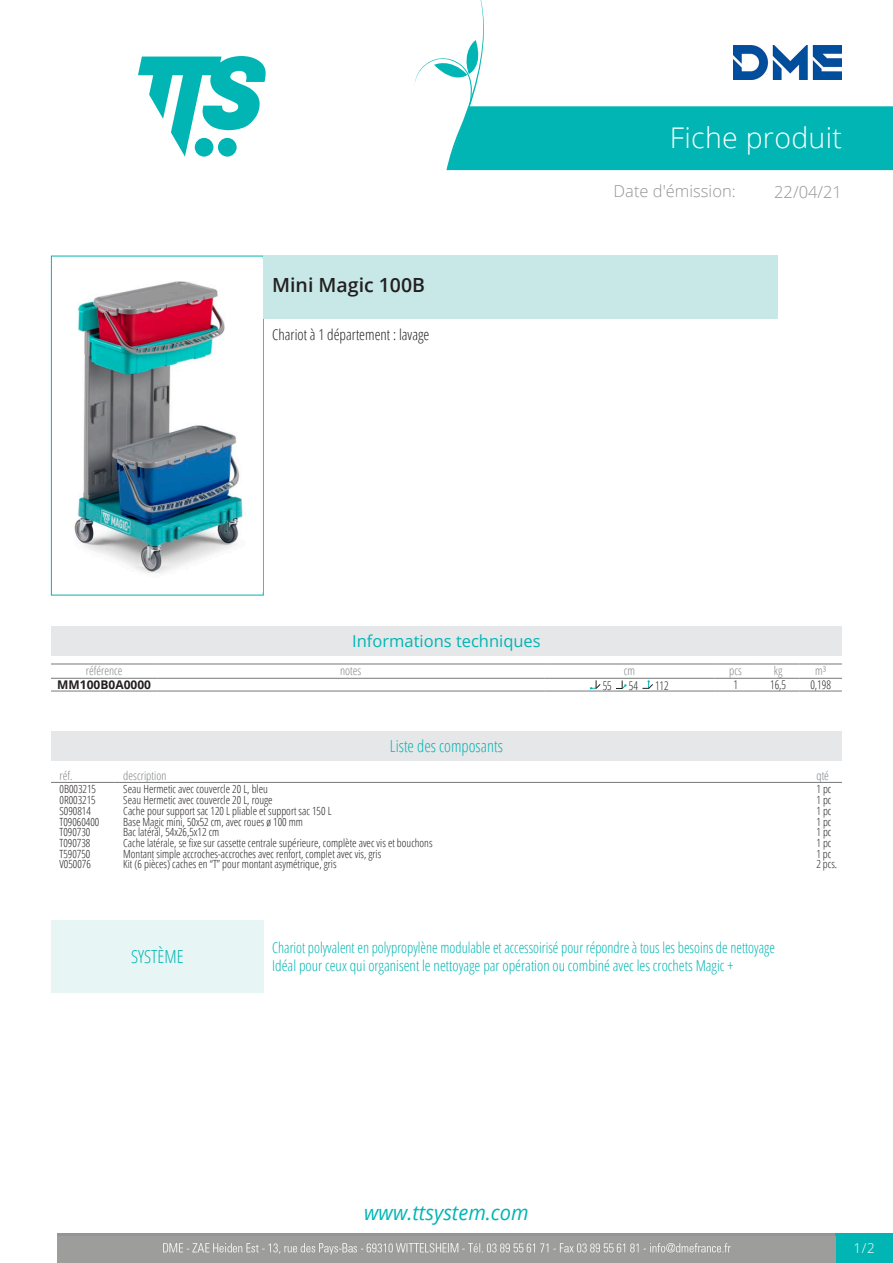
<style>
.page{position:relative;width:893px;height:1263px;background:#fff}
.page>*{position:absolute;margin:0;border:0;box-sizing:border-box;transform-origin:0 0}
.Titolo1{font:300 28.5px "Open Sans";letter-spacing:.01em;color:#fff}
.t1{font:italic 20.85px "Open Sans";color:#00b5b3;scale:.96 1}
.Nome{font:600 19.5px "Open Sans";color:#231f20}
.Titolo15{font:300 18px "Open Sans Condensed";color:#00b5b3}
.Titolo2{font:300 16.5px "Open Sans";color:#939598}
.Titolo3{font:16.5px "Open Sans";color:#00b5b3}
.Titolo14{font:300 16.5px "Open Sans Condensed";color:#00b5b3}
.DefinizioneSistema{font:300 15px "Open Sans Condensed";color:#00b5b3;scale:.95 1}
.IdealePer{font:300 15px "Open Sans Condensed";color:#00b5b3}
.Descrizione{font:300 condensed 15px "Open Sans";color:#231f20}
.t2{font:300 13.5px "Open Sans";color:#fff}
.TabTecnica_Intestazi{font:300 condensed 12px "Open Sans";color:#808285}
.TabComponenti_Intest{font:300 12px "Open Sans Condensed";color:#808285}
.TabTecnica_Corpo{font:300 condensed 12px "Open Sans";color:#231f20;scale:.95 1}
.TabTecnica_Codice{font:700 12px "Open Sans";color:#231f20}
.TabComponenti_Corpo{font:300 condensed 11.25px "Open Sans";color:#231f20}
</style>
<div class="page">
<svg style="left:138px;top:56px;width:128px;height:101px"></svg>
<div style="left:57px;top:1233px;width:779px;height:30px;background:#9d9d9b"></div>
<div style="left:836px;top:1233px;width:57px;height:30px;background:#00b5b3"></div>
<svg style="left:415px;top:0;width:478px;height:170px"></svg>
<div style="left:51px;top:256px;width:213px;height:339px;border:1px solid #00b5b3"></div>
<img style="left:52px;top:259px;width:211px;height:333px">
<div style="left:264px;top:256px;width:514px;height:63px;background:#c8e8e8"></div>
<div style="left:51px;top:626px;width:791px;height:29px;background:#e6e7e9"></div>
<hr style="left:51px;top:664px;width:106px;height:1px;background:#76787b">
<hr style="left:51px;top:678px;width:106px;height:1px;background:#76787b">
<hr style="left:157px;top:664px;width:387px;height:1px;background:#76787b">
<hr style="left:157px;top:678px;width:387px;height:1px;background:#76787b">
<hr style="left:544px;top:664px;width:170px;height:1px;background:#76787b">
<hr style="left:544px;top:678px;width:170px;height:1px;background:#76787b">
<hr style="left:714px;top:664px;width:43px;height:1px;background:#76787b">
<hr style="left:714px;top:678px;width:43px;height:1px;background:#76787b">
<hr style="left:757px;top:664px;width:42px;height:1px;background:#76787b">
<hr style="left:757px;top:678px;width:42px;height:1px;background:#76787b">
<hr style="left:799px;top:664px;width:43px;height:1px;background:#76787b">
<hr style="left:799px;top:678px;width:43px;height:1px;background:#76787b">
<hr style="left:51px;top:691px;width:106px;height:1px;background:#76787b">
<hr style="left:157px;top:691px;width:387px;height:1px;background:#76787b">
<hr style="left:544px;top:691px;width:170px;height:1px;background:#76787b">
<hr style="left:714px;top:691px;width:43px;height:1px;background:#76787b">
<hr style="left:757px;top:691px;width:42px;height:1px;background:#76787b">
<hr style="left:799px;top:691px;width:43px;height:1px;background:#76787b">
<svg style="left:590px;top:680px;width:11px;height:9px"></svg>
<svg style="left:616px;top:680px;width:11px;height:9px"></svg>
<svg style="left:642px;top:680px;width:11px;height:9px"></svg>
<div style="left:51px;top:731px;width:791px;height:29px;background:#e6e7e9"></div>
<hr style="left:51px;top:782px;width:64px;height:1px;background:#76787b">
<hr style="left:115px;top:782px;width:693px;height:1px;background:#76787b">
<hr style="left:808px;top:782px;width:34px;height:1px;background:#76787b">
<div style="left:51px;top:920px;width:213px;height:72px;background:#e8f5f5"></div>
<img style="left:163px;top:1243px;width:568px;height:12px">
<p class="Nome" style="left:272px;top:271px;width:154px">Mini Magic 100B</p>
<p class="Descrizione" style="left:272px;top:324px;width:159px">Chariot à 1 département : lavage</p>
<p class="Titolo1" style="left:670px;top:118px;width:174px">Fiche produit</p>
<p class="Titolo2" style="left:614px;top:180px;width:124px">Date d'émission:</p>
<h3 class="Titolo2" style="left:774px;top:180px;width:69px">22/04/21</h3>
<p class="Titolo3" style="left:352px;top:630px;width:190px">Informations techniques</p>
<p class="TabTecnica_Intestazi" style="left:86px;top:663px;width:38px">référence</p>
<p class="TabTecnica_Intestazi" style="left:340px;top:663px;width:23px">notes</p>
<p class="TabTecnica_Intestazi" style="left:624px;top:663px;width:13px">cm</p>
<p class="TabTecnica_Intestazi" style="left:729px;top:663px;width:14px">pcs</p>
<p class="TabTecnica_Intestazi" style="left:774px;top:663px;width:10px">kg</p>
<p class="TabTecnica_Intestazi" style="left:815px;top:663px;width:13px">m³</p>
<p class="TabTecnica_Codice" style="left:57px;top:676px;width:95px">MM100B0A0000</p>
<p class="TabTecnica_Corpo" style="left:603px;top:677px;width:11px">55</p>
<p class="TabTecnica_Corpo" style="left:629px;top:677px;width:11px">54</p>
<p class="TabTecnica_Corpo" style="left:655px;top:677px;width:16px">112</p>
<p class="TabTecnica_Corpo" style="left:733px;top:677px;width:6px">1</p>
<p class="TabTecnica_Corpo" style="left:770px;top:677px;width:18px">16,5</p>
<p class="TabTecnica_Corpo" style="left:810px;top:677px;width:23px">0,198</p>
<p class="Titolo14" style="left:390px;top:735px;width:115px">Liste des composants</p>
<p class="TabComponenti_Intest" style="left:60px;top:768px;width:15px">réf.</p>
<p class="TabComponenti_Intest" style="left:123px;top:768px;width:45px">description</p>
<p class="TabComponenti_Intest" style="left:816px;top:768px;width:14px">qté</p>
<p class="TabComponenti_Corpo" style="left:60px;top:781px;width:38px">0B003215</p>
<p class="TabComponenti_Corpo" style="left:123px;top:781px;width:146px">Seau Hermetic avec couvercle 20 L, bleu</p>
<p class="TabComponenti_Corpo" style="left:816px;top:781px;width:17px">1 pc</p>
<p class="TabComponenti_Corpo" style="left:60px;top:792px;width:38px">0R003215</p>
<p class="TabComponenti_Corpo" style="left:123px;top:792px;width:151px">Seau Hermetic avec couvercle 20 L, rouge</p>
<p class="TabComponenti_Corpo" style="left:816px;top:792px;width:17px">1 pc</p>
<p class="TabComponenti_Corpo" style="left:60px;top:803px;width:33px">S090814</p>
<p class="TabComponenti_Corpo" style="left:123px;top:803px;width:210px">Cache pour support sac 120 L pliable et support sac 150 L</p>
<p class="TabComponenti_Corpo" style="left:816px;top:803px;width:17px">1 pc</p>
<p class="TabComponenti_Corpo" style="left:59px;top:814px;width:41px">T09060400</p>
<p class="TabComponenti_Corpo" style="left:123px;top:814px;width:181px">Base Magic mini, 50x52 cm, avec roues ø 100 mm</p>
<p class="TabComponenti_Corpo" style="left:816px;top:814px;width:17px">1 pc</p>
<p class="TabComponenti_Corpo" style="left:59px;top:824px;width:32px">T090730</p>
<p class="TabComponenti_Corpo" style="left:123px;top:824px;width:98px">Bac latéral, 54x26,5x12 cm</p>
<p class="TabComponenti_Corpo" style="left:816px;top:824px;width:17px">1 pc</p>
<p class="TabComponenti_Corpo" style="left:59px;top:835px;width:32px">T090738</p>
<p class="TabComponenti_Corpo" style="left:123px;top:835px;width:311px">Cache latérale, se fixe sur cassette centrale supérieure, complète avec vis et bouchons</p>
<p class="TabComponenti_Corpo" style="left:816px;top:835px;width:17px">1 pc</p>
<p class="TabComponenti_Corpo" style="left:59px;top:846px;width:32px">T590750</p>
<p class="TabComponenti_Corpo" style="left:123px;top:846px;width:260px">Montant simple accroches-accroches avec renfort, complet avec vis, gris</p>
<p class="TabComponenti_Corpo" style="left:816px;top:846px;width:17px">1 pc</p>
<p class="TabComponenti_Corpo" style="left:59px;top:857px;width:33px">V050076</p>
<p class="TabComponenti_Corpo" style="left:123px;top:857px;width:215px">Kit (6 pièces) caches en “T” pour montant asymétrique, gris</p>
<p class="TabComponenti_Corpo" style="left:816px;top:857px;width:22px">2 pcs.</p>
<p class="Titolo15" style="left:131px;top:945px;width:54px">SYSTÈME</p>
<p class="DefinizioneSistema" style="left:272px;top:938px;width:531px">Chariot polyvalent en polypropylène modulable et accessoirisé pour répondre à tous les besoins de nettoyage</p>
<p class="IdealePer" style="left:272px;top:956px;width:463px">Idéal pour ceux qui organisent le nettoyage par opération ou combiné avec les crochets Magic +</p>
<h2 class="t1" style="left:364px;top:1198px;width:173px">www.ttsystem.com</h2>
<p class="t2" style="left:854px;top:1239px;width:23px">1/2</p>
</div>
